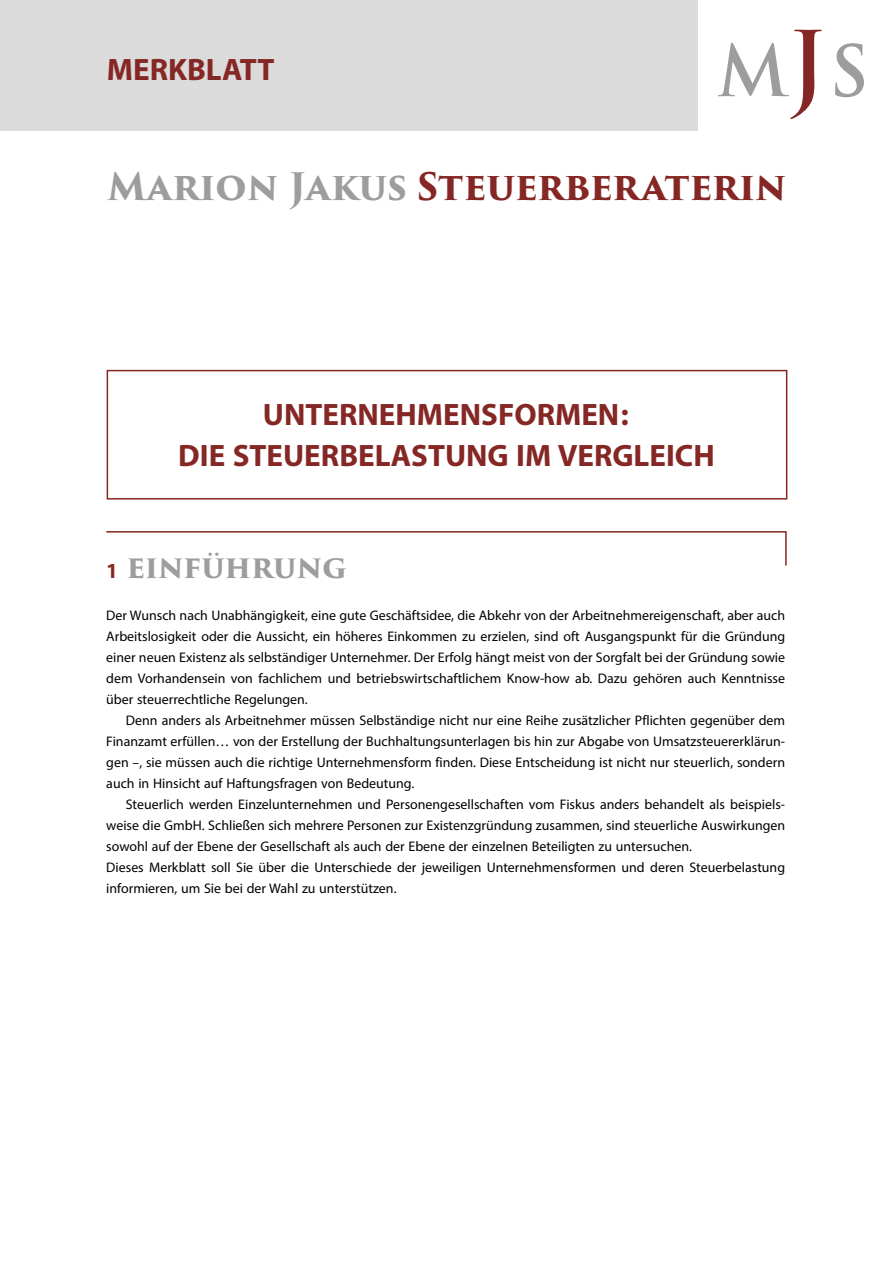
<style>
.page{position:relative;width:893px;height:1263px;background:#fff}
.page>*{position:absolute;margin:0;border:0;box-sizing:border-box;transform-origin:0 0}
.t1{font:700 43.5px/40.5px "Myriad Arabic";color:#852724;text-align:center}
.t2{font:700 36.9px "Trajan Pro 3";letter-spacing:-.01em;color:#852724}
.t3{font:700 30px "Trajan Pro 3";letter-spacing:-.01em;color:#9d9d9c}
.t4{font:19.5px/21px "Myriad Arabic";color:#000;text-align:justify}
.s1{color:#9d9d9c}
.s2{font-family:"Myriad Arabic";color:#852724}
</style>
<div class="page">
<div style="left:0;top:0;width:697px;height:131px;background:#dbdbdb"></div>
<svg style="left:718px;top:30px;width:104px;height:89px"></svg>
<svg style="left:835px;top:43px;width:29px;height:54px"></svg>
<svg style="left:106px;top:531px;width:681px;height:35px"></svg>
<div style="left:107px;top:370px;width:680px;height:129px;border:2px solid #852724"></div>
<h1 class="t1" style="left:107px;top:45px;width:169px">MERKBLATT</h1>
<h2 class="t2" style="left:107px;top:159px;width:681px"><span class="s1">Marion Jakus</span> Steuerberaterin</h2>
<h1 class="t1" style="left:178px;top:390px;width:538px">UNTERNEHMENSFORMEN:<br>DIE STEUERBELASTUNG IM VERGLEICH</h1>
<h3 class="t3" style="left:106px;top:545px;width:242px"><span class="s2">1</span> einführung</h3>
<p class="t4" style="left:106px;top:605px;width:680px">Der Wunsch nach Unabhängigkeit, eine gute Geschäftsidee, die Abkehr von der Arbeitnehmereigenschaft, aber auch Arbeitslosigkeit oder die Aussicht, ein höheres Einkommen zu erzielen, sind oft Ausgangspunkt für die Gründung einer neuen Existenz als selbständiger Unternehmer. Der Erfolg hängt meist von der Sorgfalt bei der Gründung sowie dem Vorhandensein von fachlichem und betriebswirtschaftlichem Know-how ab. Dazu gehören auch Kenntnisse über steuerrechtliche Regelungen.</p>
<p class="t4" style="left:106px;top:710px;width:680px;text-indent:20px">Denn anders als Arbeitnehmer müssen Selbständige nicht nur eine Reihe zusätzlicher Pflichten gegenüber dem Finanzamt erfüllen… von der Erstellung der Buchhaltungsunterlagen bis hin zur Abgabe von Umsatzsteuererklärun&shy;gen –, sie müssen auch die richtige Unternehmensform finden. Diese Entscheidung ist nicht nur steuerlich, sondern auch in Hinsicht auf Haftungsfragen von Bedeutung.</p>
<p class="t4" style="left:106px;top:794px;width:680px;text-align:left;text-indent:20px">Steuerlich werden Einzelunternehmen und Personengesellschaften vom Fiskus anders behandelt als beispiels&shy;weise die GmbH. Schließen sich mehrere Personen zur Existenzgründung zusammen, sind steuerliche Auswirkungen sowohl auf der Ebene der Gesellschaft als auch der Ebene der einzelnen Beteiligten zu untersuchen.<br>Dieses Merkblatt soll Sie über die Unterschiede der jeweiligen Unternehmensformen und deren Steuerbelastung informieren, um Sie bei der Wahl zu unterstützen.</p>
</div>
